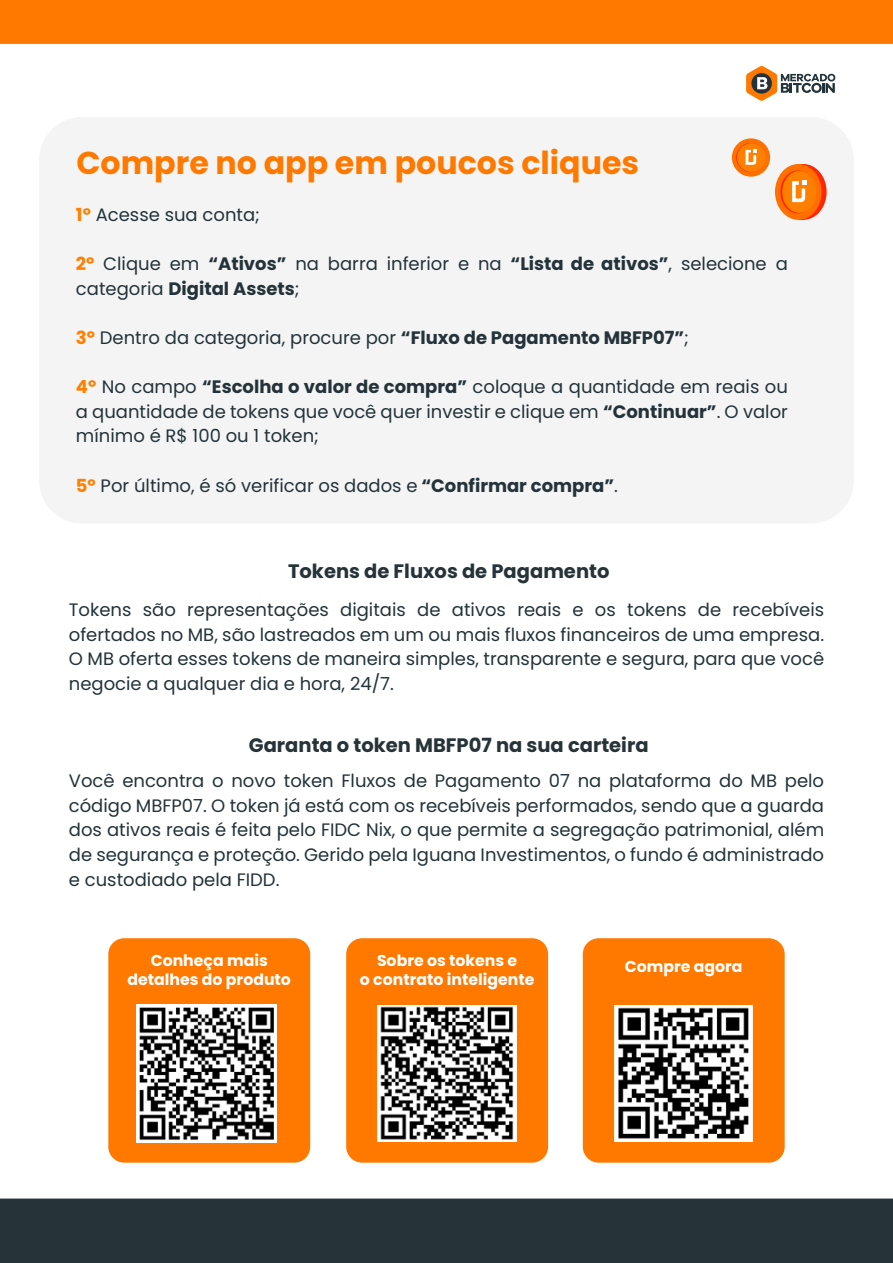
<style>
.page{position:relative;width:893px;height:1263px;background:#fff}
.page>*{position:absolute;margin:0;border:0;box-sizing:border-box;transform-origin:0 0}
.t1{font:700 31.65px "Poppins";color:#ff7900}
.t2{font:700 19.5px "Poppins";color:#263338}
.t3{font:18px/24.6px "Poppins";color:#233339;text-align:justify}
.t4{font:700 15.75px/19.6px "Poppins";color:#fff;text-align:center}
.s1{font-weight:700;color:#ff7f00}
.s2{font-weight:700}
</style>
<div class="page">
<div style="left:0;top:0;width:893px;height:44px;background:#ff7900"></div>
<div style="left:0;top:1198px;width:893px;height:65px;background:#263338"></div>
<svg style="left:746px;top:66px;width:89px;height:35px"></svg>
<div style="left:39px;top:117px;width:815px;height:406px;background:#f4f4f4;border-radius:43px"></div>
<svg style="left:780px;top:164px;width:47px;height:56px"></svg>
<div style="left:798px;top:164px;width:5px;height:56px;background:#ff4100"></div>
<div style="left:775px;top:164px;width:46px;height:56px;background:#ff7000;border-radius:50%"></div>
<svg style="left:780px;top:170px;width:35px;height:43px"></svg>
<div style="left:782px;top:171px;width:34px;height:42px;background:#ff7f00;border-radius:50%"></div>
<svg style="left:792px;top:180px;width:14px;height:22px"></svg>
<div style="left:732px;top:138px;width:38px;height:39px;background:#ff7000;border-radius:50%"></div>
<svg style="left:736px;top:143px;width:29px;height:29px"></svg>
<div style="left:737px;top:143px;width:29px;height:29px;background:#ff7f00;border-radius:50%"></div>
<svg style="left:745px;top:149px;width:12px;height:16px"></svg>
<div style="left:346px;top:938px;width:202px;height:225px;background:#ff7900;border-radius:16px"></div>
<div style="left:108px;top:938px;width:202px;height:225px;background:#ff7900;border-radius:16px"></div>
<div style="left:583px;top:938px;width:202px;height:225px;background:#ff7900;border-radius:16px"></div>
<img style="left:136px;top:1004px;width:140px;height:138px">
<img style="left:378px;top:1005px;width:138px;height:136px">
<img style="left:615px;top:1005px;width:138px;height:136px">
<h1 class="t1" style="left:76px;top:144px;width:564px">Compre no app em poucos cliques</h1>
<p class="t3" style="left:76px;top:202px;width:186px"><span class="s1">1º</span> Acesse sua conta;</p>
<p class="t3" style="left:76px;top:252px;width:713px"><span class="s1">2º</span> Clique em <span class="s2">“Ativos”</span> na barra inferior e na <span class="s2">“Lista de ativos”</span>, selecione a categoria <span class="s2">Digital Assets</span>;</p>
<p class="t3" style="left:76px;top:325px;width:615px"><span class="s1">3º</span> Dentro da categoria, procure por <span class="s2">“Fluxo de Pagamento MBFP07”</span>;</p>
<p class="t3" style="left:76px;top:375px;width:713px"><span class="s1">4º</span> No campo <span class="s2">“Escolha o valor de compra”</span> coloque a quantidade em reais ou a quantidade de tokens que você quer investir e clique em <span class="s2">“Continuar”</span>. O valor mínimo é R$ 100 ou 1 token;</p>
<p class="t3" style="left:76px;top:473px;width:543px"><span class="s1">5º</span> Por último, é só verificar os dados e <span class="s2">“Confirmar compra”</span>.</p>
<p class="t2" style="left:288px;top:559px;width:323px">Tokens de Fluxos de Pagamento</p>
<p class="t3" style="left:69px;top:597px;width:757px">Tokens são representações digitais de ativos reais e os tokens de recebíveis ofertados no MB, são lastreados em um ou mais fluxos financeiros de uma empresa.<br>O MB oferta esses tokens de maneira simples, transparente e segura, para que você negocie a qualquer dia e hora, 24/7.</p>
<p class="t2" style="left:249px;top:733px;width:401px">Garanta o token MBFP07 na sua carteira</p>
<p class="t3" style="left:69px;top:768px;width:757px">Você encontra o novo token Fluxos de Pagamento 07 na plataforma do MB pelo código MBFP07. O token já está com os recebíveis performados, sendo que a guarda dos ativos reais é feita pelo FIDC Nix, o que permite a segregação patrimonial, além de segurança e proteção. Gerido pela Iguana Investimentos, o fundo é administrado e custodiado pela FIDD.</p>
<p class="t4" style="left:128px;top:950px;width:165px">Conheça mais detalhes do produto</p>
<p class="t4" style="left:360px;top:950px;width:176px">Sobre os tokens e<br>o contrato inteligente</p>
<p class="t4" style="left:625px;top:957px;width:119px">Compre agora</p>
</div>
